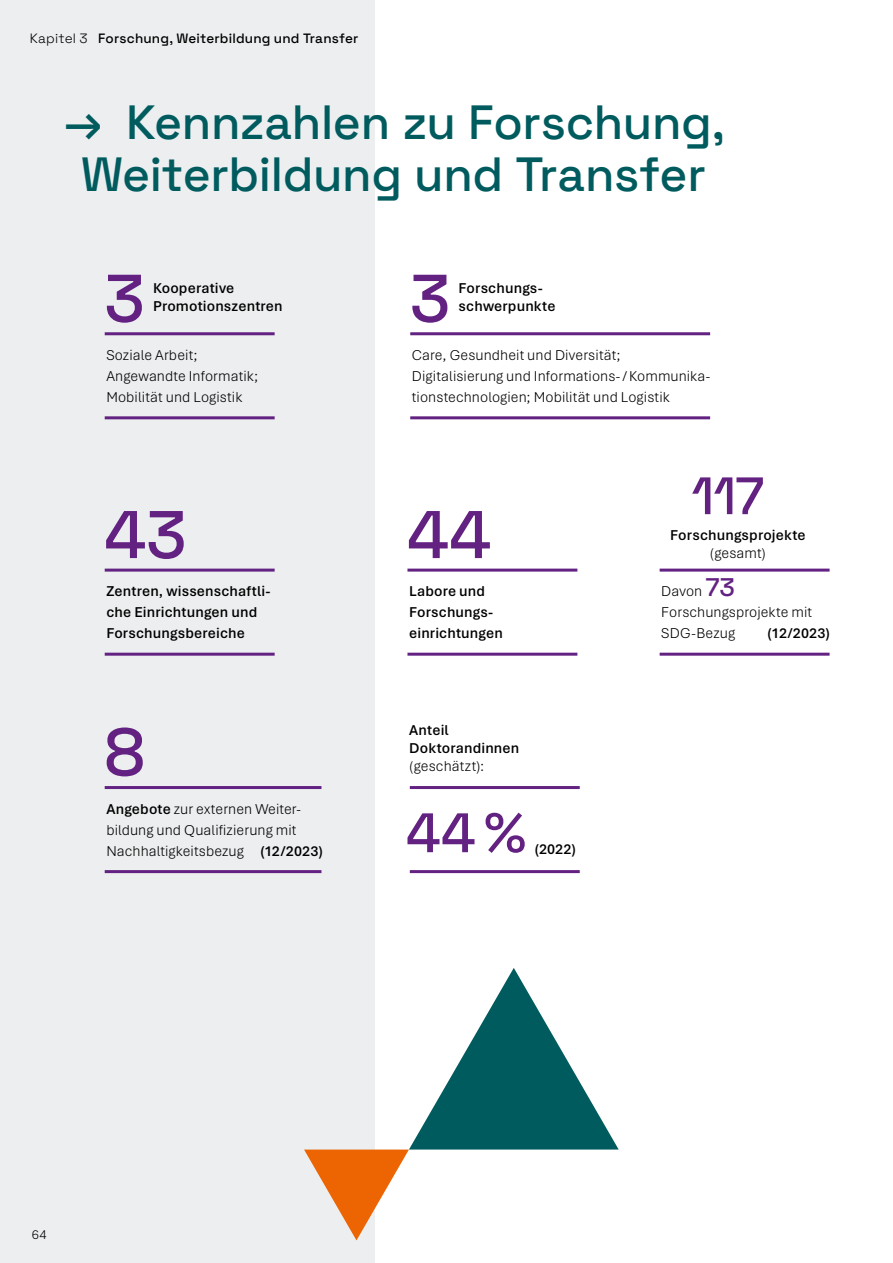
<style>
.page{position:relative;width:893px;height:1263px;background:#fff}
.page>*{position:absolute;margin:0;border:0;box-sizing:border-box;transform-origin:0 0}
.h1_26{font:300 67.2px "Space Grotesk";color:#632282}
.h1_25{font:300 67.2px "Space Grotesk";color:#632282}
.h1_23{font:300 67.2px "Space Grotesk";color:#632282}
.h1_29{font:300 67.2px "Space Grotesk";color:#632282}
.h1_24{font:300 67.2px "Space Grotesk";color:#632282}
.h1_30{font:300 55.5px "Space Grotesk";color:#632282}
.h1_27{font:300 52.5px "Space Grotesk";color:#632282}
.Headline_Pfeile_FG_6{font:300 48px/52.5px "Space Grotesk";letter-spacing:-.01em;color:#005b5f;text-align:center}
.DIN_A4_copy_10pt{font:300 15px/21px "Aptos";letter-spacing:.005em;color:#000}
.DIN_A4_copy_10pt-2{font:600 15px/18px "Aptos";letter-spacing:.01em;color:#000}
.t1{font:300 13.5px "Space Grotesk";letter-spacing:.015em;color:#000}
.t2{font:300 13.5px "Aptos";color:#000}
.s1{font-weight:600}
.s2{font-weight:300}
.s3{font-family:"Space Grotesk";font-size:25.5px;color:#632282}
</style>
<div class="page">
<div style="left:0;top:0;width:374px;height:1263px;background:#eceeef"></div>
<hr style="left:105px;top:332px;width:170px;height:3px;background:#632282">
<hr style="left:105px;top:569px;width:170px;height:3px;background:#632282">
<hr style="left:105px;top:786px;width:216px;height:3px;background:#632282">
<hr style="left:407px;top:569px;width:170px;height:3px;background:#632282">
<hr style="left:410px;top:332px;width:300px;height:3px;background:#632282">
<hr style="left:105px;top:416px;width:170px;height:3px;background:#632282">
<hr style="left:105px;top:653px;width:170px;height:3px;background:#632282">
<hr style="left:105px;top:870px;width:216px;height:3px;background:#632282">
<hr style="left:407px;top:653px;width:170px;height:3px;background:#632282">
<hr style="left:410px;top:416px;width:300px;height:3px;background:#632282">
<hr style="left:410px;top:786px;width:170px;height:3px;background:#632282">
<hr style="left:410px;top:870px;width:170px;height:3px;background:#632282">
<hr style="left:660px;top:569px;width:170px;height:3px;background:#632282">
<hr style="left:660px;top:653px;width:170px;height:3px;background:#632282">
<svg style="left:304px;top:968px;width:315px;height:272px"></svg>
<p class="t1" style="left:30px;top:28px;width:330px">Kapitel 3 Forschung, Weiterbildung und Transfer</p>
<h2 class="Headline_Pfeile_FG_6" style="left:64px;top:93px;width:663px">→ Kennzahlen zu Forschung,<br>Weiterbildung und Transfer</h2>
<p class="h1_23" style="left:104px;top:249px;width:42px">3</p>
<p class="h1_24" style="left:410px;top:249px;width:42px">3</p>
<p class="DIN_A4_copy_10pt-2" style="left:153px;top:279px;width:131px">Kooperative<br>Promotionszentren</p>
<p class="DIN_A4_copy_10pt-2" style="left:459px;top:279px;width:98px">Forschungs&shy;schwerpunkte</p>
<p class="DIN_A4_copy_10pt" style="left:106px;top:344px;width:153px">Soziale Arbeit;<br>Angewandte Informatik;<br>Mobilität und Logistik</p>
<p class="DIN_A4_copy_10pt" style="left:412px;top:344px;width:300px">Care, Gesundheit und Diversität;<br>Digitalisierung und Informations-/Kommunika&shy;tionstechnologien; Mobilität und Logistik</p>
<p class="h1_26" style="left:104px;top:485px;width:84px">43</p>
<p class="DIN_A4_copy_10pt-2" style="left:106px;top:580px;width:166px;line-height:21px">Zentren, wissenschaftli&shy;che Einrichtungen und<br>Forschungsbereiche</p>
<p class="h1_29" style="left:104px;top:703px;width:43px">8</p>
<p class="DIN_A4_copy_10pt" style="left:106px;top:798px;width:196px"><span class="s1">Angebote</span> zur externen Weiter&shy;bildung und Qualifizierung mit<br>Nachhaltigkeitsbezug</p>
<p class="DIN_A4_copy_10pt-2" style="left:260px;top:841px;width:64px">(12/2023)</p>
<p class="h1_25" style="left:407px;top:485px;width:86px">44</p>
<p class="DIN_A4_copy_10pt-2" style="left:409px;top:580px;width:95px;line-height:21px">Labore und<br>Forschungs&shy;einrichtungen</p>
<p class="DIN_A4_copy_10pt-2" style="left:409px;top:720px;width:112px">Anteil<br>Doktorandinnen <span class="s2">(geschätzt):</span></p>
<p class="h1_30" style="left:406px;top:792px;width:122px">44 %</p>
<p class="DIN_A4_copy_10pt-2" style="left:535px;top:839px;width:43px">(2022)</p>
<p class="h1_27" style="left:691px;top:457px;width:74px">117</p>
<p class="DIN_A4_copy_10pt-2" style="left:670px;top:525px;width:137px">Forschungsprojekte</p>
<p class="DIN_A4_copy_10pt" style="left:710px;top:542px;width:58px">(gesamt)</p>
<p class="DIN_A4_copy_10pt" style="left:661px;top:580px;width:152px">Davon <span class="s3">73<br></span>Forschungsprojekte mit<br>SDG-Bezug</p>
<p class="DIN_A4_copy_10pt-2" style="left:767px;top:624px;width:64px">(12/2023)</p>
<p class="t2" style="left:32px;top:1225px;width:16px">64</p>
</div>
